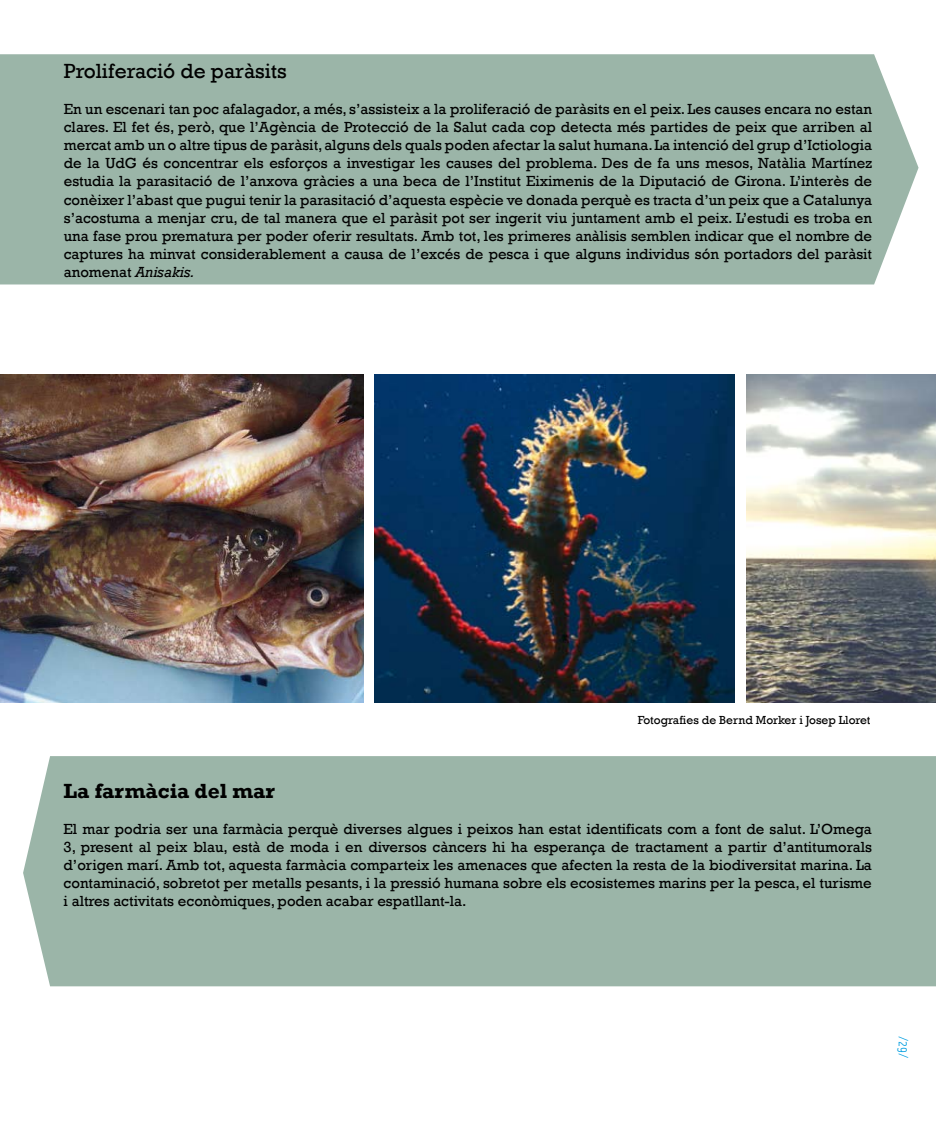
<style>
.page{position:relative;width:936px;height:1132px;background:#fff}
.page>*{position:absolute;margin:0;border:0;box-sizing:border-box;transform-origin:0 0}
.t1{font:21px "Rockwell";color:#000}
.t2{font:700 21px "Rockwell";color:#000}
.t3{font:15px/18px "Rockwell";color:#000;text-align:justify}
.t4{font:13.5px "Solex";color:#009ee0}
.t5{font:12px "Rockwell";color:#000}
.s1{font-style:italic}
</style>
<div class="page">
<div style="left:23px;top:756px;width:912px;height:229px;background:#9bb5a8"></div>
<div style="left:0;top:54px;width:918px;height:230px;background:#9bb5a8"></div>
<img style="left:746px;top:374px;width:189px;height:328px">
<img style="left:374px;top:374px;width:360px;height:328px">
<img style="left:0;top:375px;width:364px;height:327px">
<h1 class="t1" style="left:64px;top:59px;width:224px">Proliferació de paràsits</h1>
<p class="t3" style="left:64px;top:101px;width:809px">En un escenari tan poc afalagador, a més, s’assisteix a la proliferació de paràsits en el peix. Les causes encara no estan clares. El fet és, però, que l’Agència de Protecció de la Salut cada cop detecta més partides de peix que arriben al mercat amb un o altre tipus de paràsit, alguns dels quals poden afectar la salut humana. La intenció del grup d’Ictiologia de la UdG és concentrar els esforços a investigar les causes del problema. Des de fa uns mesos, Natàlia Martínez estudia la parasitació de l’anxova gràcies a una beca de l’Institut Eiximenis de la Diputació de Girona. L’interès de conèixer l’abast que pugui tenir la parasitació d’aquesta espècie ve donada perquè es tracta d’un peix que a Catalunya s’acostuma a menjar cru, de tal manera que el paràsit pot ser ingerit viu juntament amb el peix. L’estudi es troba en una fase prou prematura per poder oferir resultats. Amb tot, les primeres anàlisis semblen indicar que el nombre de captures ha minvat considerablement a causa de l’excés de pesca i que alguns individus són portadors del paràsit anomenat <span class="s1">Anisakis.</span></p>
<p class="t5" style="left:637px;top:713px;width:234px">Fotografies de Bernd Morker i Josep Lloret</p>
<h1 class="t2" style="left:64px;top:778px;width:213px">La farmàcia del mar</h1>
<p class="t3" style="left:64px;top:820px;width:809px">El mar podria ser una farmàcia perquè diverses algues i peixos han estat identificats com a font de salut. L’Omega 3, present al peix blau, està de moda i en diversos càncers hi ha esperança de tractament a partir d’antitumorals d’origen marí. Amb tot, aquesta farmàcia comparteix les amenaces que afecten la resta de la biodiversitat marina. La contaminació, sobretot per metalls pesants, i la pressió humana sobre els ecosistemes marins per la pesca, el turisme i altres activitats econòmiques, poden acabar espatllant-la.</p>
<p class="t4" style="left:912px;top:1035px;width:24px;rotate:90deg">/29/</p>
</div>
